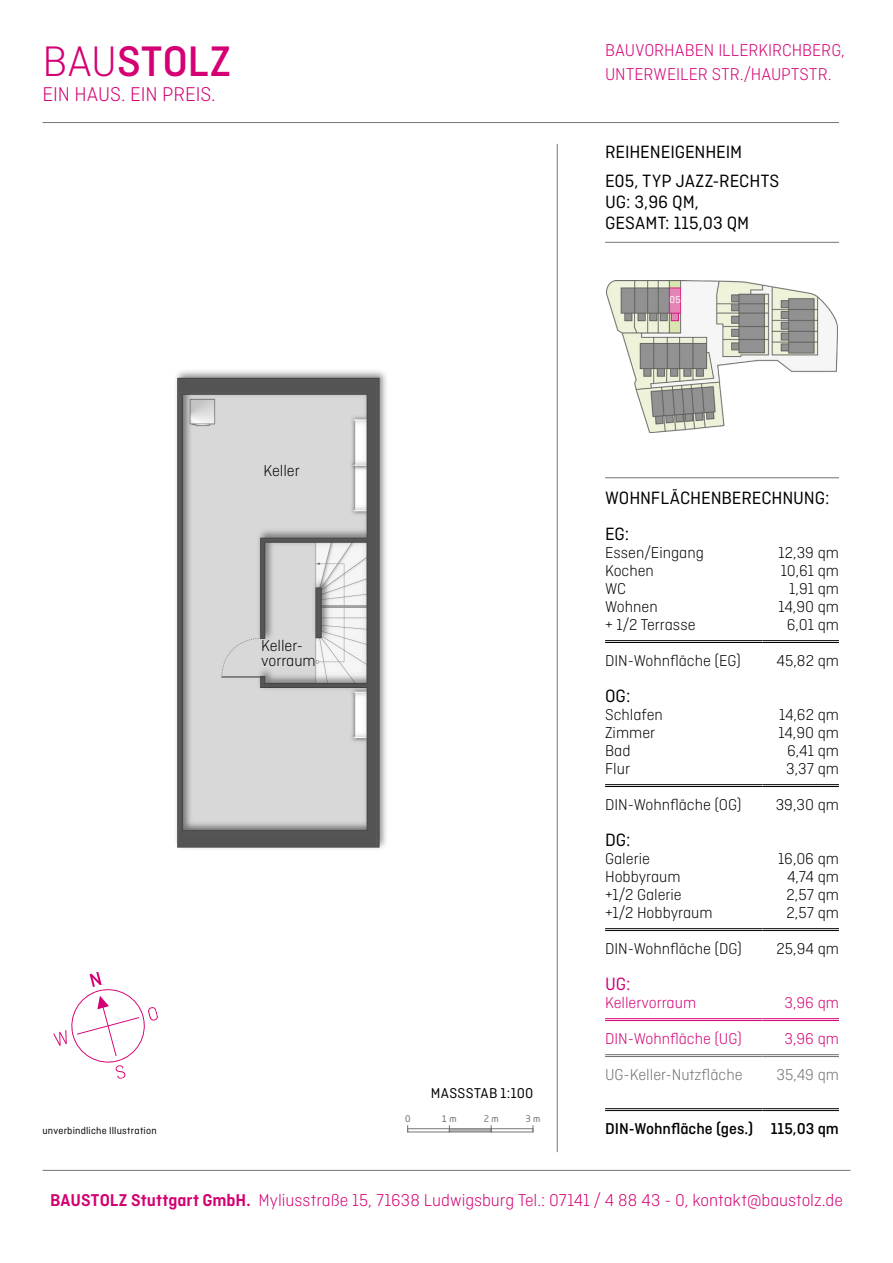
<style>
.page{position:relative;width:893px;height:1263px;background:#fff}
.page>*{position:absolute;margin:0;border:0;box-sizing:border-box;transform-origin:0 0}
._02_Subline_22pt_Sch{font:500 45px "Ciutadella";letter-spacing:.005em;color:#d40074}
._02_Subline_22pt_Sch-2{font:300 21px "Ciutadella";color:#d40074}
.subline_schwarz{font:18.75px/21px "Ciutadella";color:#000}
._03_Zwischenhead_12{font:18.75px "Ciutadella";color:#000}
._03_Zwischenhead_12-2{font:18.75px "Ciutadella";color:#d40074}
.t1{font:300 18px "Ciutadella";color:#d30072}
._02_Subline_22pt_Sch-3{font:300 18px "Ciutadella";letter-spacing:.005em;color:#d40074}
.Helv-10pt-weiss-link{font:300 16.5px "Ciutadella";color:#000}
.Helv-10pt-weiss-rech{font:300 16.5px "Ciutadella";color:#000}
.Links-fett-doppel{font:300 16.5px "Ciutadella";color:#000}
.rechts-fett-doppel{font:300 16.5px "Ciutadella";color:#000}
.Links-fett-doppel-2{font:500 16.5px "Ciutadella";color:#000}
.Links-fett-doppel-3{font:300 16.5px "Ciutadella";color:#6e6e6e}
.Text-im-Grundriss{font:300 16.5px "Ciutadella";color:#000}
.Links-fett-doppel-4{font:300 16.5px "Ciutadella";color:#d40074}
.Helv-10pt-weiss-link-2{font:300 16.5px "Ciutadella";color:#d40074}
.rechts-fett-doppel-2{font:500 16.5px "Ciutadella";color:#000}
.rechts-fett-doppel-3{font:300 16.5px "Ciutadella";color:#6e6e6e}
.Helv-10pt-weiss-rech-2{font:300 16.5px "Ciutadella";color:#d40074}
.rechts-fett-doppel-4{font:300 16.5px "Ciutadella";color:#d40074}
._03_Zwischenhead_12-3{font:15px "Ciutadella";letter-spacing:.02em;color:#000}
._03_Zwischenhead_12-4{font:10.5px "Ciutadella";letter-spacing:.02em;color:#000}
._05_Nummern-Geschoss{font:10.5px "Ciutadella";color:#fff}
.t2{font:9px "Neo Tech Std";color:#6e6e6e}
.s1{font-weight:300}
.s2{font-weight:600}
</style>
<div class="page">
<hr style="left:43px;top:122px;width:796px;height:1px;background:#757477">
<div style="left:407px;top:1128px;width:43px;height:4px;border:1px solid #757477"></div>
<div style="left:491px;top:1128px;width:42px;height:4px;border:1px solid #757477"></div>
<svg style="left:450px;top:1128px;width:41px;height:4px"></svg>
<svg style="left:53px;top:972px;width:105px;height:107px"></svg>
<hr style="left:557px;top:144px;width:1px;height:1008px;background:#757477">
<hr style="left:43px;top:1170px;width:807px;height:1px;background:#757477">
<img style="left:606px;top:281px;width:232px;height:152px">
<img style="left:176px;top:371px;width:210px;height:478px">
<hr style="left:605px;top:784px;width:157px;height:1px;background:#000">
<hr style="left:605px;top:786px;width:157px;height:1px;background:#000">
<hr style="left:762px;top:784px;width:77px;height:1px;background:#000">
<hr style="left:762px;top:786px;width:77px;height:1px;background:#000">
<hr style="left:605px;top:928px;width:157px;height:1px;background:#000">
<hr style="left:605px;top:930px;width:157px;height:1px;background:#000">
<hr style="left:762px;top:928px;width:77px;height:1px;background:#000">
<hr style="left:762px;top:930px;width:77px;height:1px;background:#000">
<hr style="left:605px;top:1018px;width:157px;height:1px;background:#d40074">
<hr style="left:605px;top:1020px;width:157px;height:1px;background:#d40074">
<hr style="left:762px;top:1018px;width:77px;height:1px;background:#d40074">
<hr style="left:762px;top:1020px;width:77px;height:1px;background:#d40074">
<hr style="left:605px;top:1108px;width:157px;height:1px;background:#000">
<hr style="left:605px;top:1110px;width:157px;height:1px;background:#000">
<hr style="left:762px;top:1108px;width:77px;height:1px;background:#000">
<hr style="left:762px;top:1110px;width:77px;height:1px;background:#000">
<hr style="left:605px;top:1054px;width:157px;height:1px;background:#6e6e6e">
<hr style="left:605px;top:1056px;width:157px;height:1px;background:#6e6e6e">
<hr style="left:762px;top:1054px;width:77px;height:1px;background:#6e6e6e">
<hr style="left:762px;top:1056px;width:77px;height:1px;background:#6e6e6e">
<hr style="left:605px;top:242px;width:234px;height:1px;background:#757477">
<hr style="left:605px;top:477px;width:234px;height:1px;background:#757477">
<hr style="left:605px;top:640px;width:157px;height:1px;background:#000">
<hr style="left:605px;top:642px;width:157px;height:1px;background:#000">
<hr style="left:762px;top:640px;width:77px;height:1px;background:#000">
<hr style="left:762px;top:642px;width:77px;height:1px;background:#000">
<p class="_02_Subline_22pt_Sch" style="left:43px;top:36px;width:190px"><span class="s1">BAU</span>STOLZ</p>
<p class="_02_Subline_22pt_Sch-2" style="left:43px;top:83px;width:175px">EIN HAUS. EIN PREIS.</p>
<p class="Text-im-Grundriss" style="left:263px;top:462px;width:38px">Keller</p>
<p class="Text-im-Grundriss" style="left:261px;top:637px;width:43px">Keller-</p>
<p class="Text-im-Grundriss" style="left:261px;top:652px;width:56px">vorraum</p>
<p class="_03_Zwischenhead_12-4" style="left:43px;top:1125px;width:116px">unverbindliche Illustration</p>
<p class="_02_Subline_22pt_Sch-3" style="left:605px;top:40px;width:241px">BAUVORHABEN ILLERKIRCHBERG,</p>
<p class="_02_Subline_22pt_Sch-3" style="left:605px;top:64px;width:228px">UNTERWEILER STR./HAUPTSTR.</p>
<p class="subline_schwarz" style="left:605px;top:141px;width:139px">REIHENEIGENHEIM</p>
<p class="subline_schwarz" style="left:605px;top:171px;width:176px">E05, TYP JAZZ-RECHTS<br>UG: 3,96 QM,<br>GESAMT: 115,03 QM</p>
<p class="_05_Nummern-Geschoss" style="left:670px;top:294px;width:13px">05</p>
<p class="_03_Zwischenhead_12-3" style="left:431px;top:1085px;width:104px">MASSSTAB 1:100</p>
<p class="t2" style="left:405px;top:1113px;width:7px">0</p>
<p class="t2" style="left:442px;top:1113px;width:16px">1 m</p>
<p class="t2" style="left:484px;top:1113px;width:16px">2 m</p>
<p class="t2" style="left:526px;top:1113px;width:16px">3 m</p>
<p class="subline_schwarz" style="left:605px;top:487px;width:226px">WOHNFLÄCHENBERECHNUNG:</p>
<p class="_03_Zwischenhead_12" style="left:605px;top:524px;width:26px">EG:</p>
<p class="Helv-10pt-weiss-link" style="left:605px;top:544px;width:100px">Essen/Eingang</p>
<p class="Helv-10pt-weiss-rech" style="left:779px;top:544px;width:62px">12,39 qm</p>
<p class="Helv-10pt-weiss-link" style="left:605px;top:562px;width:50px">Kochen</p>
<p class="Helv-10pt-weiss-rech" style="left:781px;top:562px;width:60px">10,61 qm</p>
<p class="Helv-10pt-weiss-link" style="left:605px;top:580px;width:23px">WC</p>
<p class="Helv-10pt-weiss-rech" style="left:789px;top:580px;width:51px">1,91 qm</p>
<p class="Helv-10pt-weiss-link" style="left:605px;top:598px;width:54px">Wohnen</p>
<p class="Helv-10pt-weiss-rech" style="left:778px;top:598px;width:62px">14,90 qm</p>
<p class="Helv-10pt-weiss-link" style="left:605px;top:616px;width:92px">+ 1/2 Terrasse</p>
<p class="Helv-10pt-weiss-rech" style="left:787px;top:616px;width:54px">6,01 qm</p>
<p class="Links-fett-doppel" style="left:605px;top:652px;width:137px">DIN-Wohnfläche (EG)</p>
<p class="rechts-fett-doppel" style="left:776px;top:652px;width:64px">45,82 qm</p>
<p class="_03_Zwischenhead_12" style="left:605px;top:686px;width:27px">OG:</p>
<p class="Helv-10pt-weiss-link" style="left:605px;top:706px;width:59px">Schlafen</p>
<p class="Helv-10pt-weiss-rech" style="left:779px;top:706px;width:61px">14,62 qm</p>
<p class="Helv-10pt-weiss-link" style="left:605px;top:724px;width:52px">Zimmer</p>
<p class="Helv-10pt-weiss-rech" style="left:778px;top:724px;width:62px">14,90 qm</p>
<p class="Helv-10pt-weiss-link" style="left:605px;top:742px;width:27px">Bad</p>
<p class="Helv-10pt-weiss-rech" style="left:787px;top:742px;width:53px">6,41 qm</p>
<p class="Helv-10pt-weiss-link" style="left:605px;top:760px;width:26px">Flur</p>
<p class="Helv-10pt-weiss-rech" style="left:786px;top:760px;width:54px">3,37 qm</p>
<p class="Links-fett-doppel" style="left:605px;top:796px;width:138px">DIN-Wohnfläche (OG)</p>
<p class="rechts-fett-doppel" style="left:776px;top:796px;width:65px">39,30 qm</p>
<p class="Helv-10pt-weiss-link" style="left:605px;top:850px;width:46px">Galerie</p>
<p class="Helv-10pt-weiss-rech" style="left:778px;top:850px;width:62px">16,06 qm</p>
<p class="Helv-10pt-weiss-link" style="left:605px;top:868px;width:77px">Hobbyraum</p>
<p class="Helv-10pt-weiss-rech" style="left:787px;top:868px;width:53px">4,74 qm</p>
<p class="Helv-10pt-weiss-link" style="left:605px;top:886px;width:78px">+1/2 Galerie</p>
<p class="Helv-10pt-weiss-rech" style="left:786px;top:886px;width:54px">2,57 qm</p>
<p class="Helv-10pt-weiss-link" style="left:605px;top:904px;width:109px">+1/2 Hobbyraum</p>
<p class="Helv-10pt-weiss-rech" style="left:786px;top:904px;width:54px">2,57 qm</p>
<p class="Links-fett-doppel" style="left:605px;top:940px;width:138px">DIN-Wohnfläche (DG)</p>
<p class="rechts-fett-doppel" style="left:776px;top:940px;width:64px">25,94 qm</p>
<p class="Helv-10pt-weiss-link-2" style="left:605px;top:994px;width:93px">Kellervorraum</p>
<p class="Helv-10pt-weiss-rech-2" style="left:784px;top:994px;width:56px">3,96 qm</p>
<p class="Links-fett-doppel-4" style="left:605px;top:1030px;width:138px">DIN-Wohnfläche (UG)</p>
<p class="rechts-fett-doppel-4" style="left:784px;top:1030px;width:56px">3,96 qm</p>
<p class="_03_Zwischenhead_12" style="left:605px;top:830px;width:27px">DG:</p>
<p class="_03_Zwischenhead_12-2" style="left:605px;top:974px;width:27px">UG:</p>
<p class="Links-fett-doppel-3" style="left:605px;top:1066px;width:139px">UG-Keller-Nutzfläche</p>
<p class="rechts-fett-doppel-3" style="left:776px;top:1066px;width:64px">35,49 qm</p>
<p class="Links-fett-doppel-2" style="left:605px;top:1119px;width:150px">DIN-Wohnfläche (ges.)</p>
<p class="rechts-fett-doppel-2" style="left:771px;top:1119px;width:70px">115,03 qm</p>
<p class="t1" style="left:50px;top:1190px;width:794px"><span class="s2">BAUSTOLZ Stuttgart GmbH.</span> Myliusstraße 15, 71638 Ludwigsburg Tel.: 07141 / 4 88 43 - 0, kontakt@baustolz.de</p>
</div>
